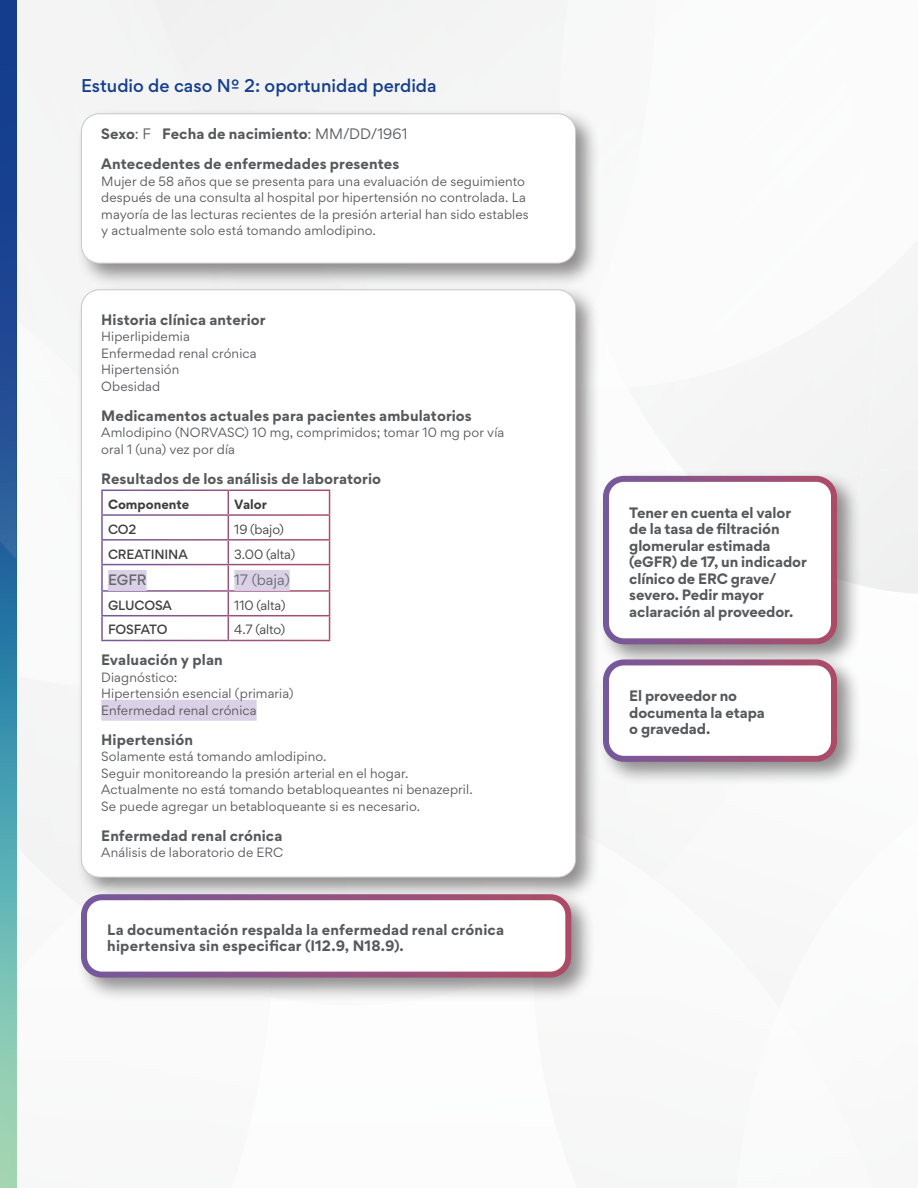
<style>
.page{position:relative;width:918px;height:1188px;background:#fff}
.page>*{position:absolute;margin:0;border:0;box-sizing:border-box;transform-origin:0 0}
.L3{font:500 16.5px "Gordita";color:#143e8f}
.Case_study_bold{font:700 13.5px "Gordita";letter-spacing:.01em;color:#57585a}
.Callout{font:700 13.5px/16.5px "Gordita";letter-spacing:-.005em;color:#57585a}
.Callout-2{font:700 13.5px/16.5px "Gordita";letter-spacing:.015em;color:#57585a}
.Case_study{font:700 13.5px "Gordita";letter-spacing:.005em;color:#57585a}
.Table_copy{font:13.5px "Gordita";letter-spacing:.005em;color:#69696c}
.Table_copy-2{font:500 13.5px "Gordita";color:#69696c}
.Case_study-2{font:12px/16.5px "Gordita";letter-spacing:.01em;color:#57585a}
.Table_copy-3{font:12px "Gordita";letter-spacing:-.01em;color:#3e3e3f}
.Table_copy-4{font:500 12px "Gordita";letter-spacing:-.01em;color:#3e3e3f}
.Table_left{font:700 12px "Gordita";color:#3e3e3f}
.Table_copy-5{font:700 12px "Gordita";color:#3e3e3f}
.s1{font-weight:400}
</style>
<div class="page">
<svg style="left:708px;top:441px;width:28px;height:29px"></svg>
<div style="left:274px;top:0;width:283px;height:108px;background:#f4f4f4"></div>
<div style="left:736px;top:295px;width:182px;height:299px;background:#f3f3f4"></div>
<div style="left:736px;top:295px;width:140px;height:92px;background:#f5f5f5"></div>
<svg style="left:557px;top:0;width:11px;height:88px"></svg>
<svg style="left:0;top:1036px;width:17px;height:152px;background:#99d0b2"></svg>
<div style="left:75px;top:108px;width:526px;height:180px;background:#231f20;opacity:.5"></div>
<div style="left:81px;top:114px;width:495px;height:149px;background:#fff;border-radius:18px"></div>
<div style="left:75px;top:284px;width:526px;height:618px;background:#231f20;opacity:.5"></div>
<div style="left:81px;top:290px;width:495px;height:587px;background:#fff;border-radius:18px"></div>
<svg style="left:0;top:0;width:274px;height:1036px"></svg>
<svg style="left:329px;top:491px;width:1px;height:149px"></svg>
<hr style="left:101px;top:640px;width:127px;height:1px;background:#fff">
<hr style="left:228px;top:640px;width:102px;height:1px;background:#fff">
<div style="left:108px;top:570px;width:39px;height:21px;background:#dad1e7"></div>
<div style="left:234px;top:570px;width:56px;height:21px;background:#dad1e7"></div>
<div style="left:597px;top:470px;width:265px;height:199px;background:#231f20;opacity:.5"></div>
<div style="left:606px;top:479px;width:228px;height:162px;background:#fff;border-radius:18px"></div>
<div style="left:603px;top:476px;width:234px;height:168px;border:6px solid #fff;border-radius:18px"></div>
<div style="left:597px;top:654px;width:265px;height:133px;background:#231f20;opacity:.5"></div>
<div style="left:606px;top:662px;width:228px;height:97px;background:#fff;border-radius:18px"></div>
<div style="left:603px;top:659px;width:234px;height:103px;border:6px solid #fff;border-radius:18px"></div>
<div style="left:75px;top:889px;width:521px;height:113px;background:#231f20;opacity:.5"></div>
<div style="left:84px;top:897px;width:484px;height:78px;background:#fff;border-radius:18px"></div>
<div style="left:81px;top:894px;width:490px;height:84px;border:6px solid #fff;border-radius:18px"></div>
<p class="L3" style="left:81px;top:73px;width:357px">Estudio de caso Nº 2: oportunidad perdida</p>
<p class="Case_study" style="left:101px;top:123px;width:308px">Sexo<span class="s1">: F</span> Fecha de nacimiento<span class="s1">: MM/DD/1961</span></p>
<p class="Case_study_bold" style="left:101px;top:153px;width:300px">Antecedentes de enfermedades presentes</p>
<p class="Case_study-2" style="left:101px;top:173px;width:429px">Mujer de 58 años que se presenta para una evaluación de seguimiento después de una consulta al hospital por hipertensión no controlada. La mayoría de las lecturas recientes de la presión arterial han sido estables y actualmente solo está tomando amlodipino.</p>
<p class="Case_study_bold" style="left:101px;top:309px;width:166px">Historia clínica anterior</p>
<p class="Case_study-2" style="left:101px;top:328px;width:157px">Hiperlipidemia<br>Enfermedad renal crónica<br>Hipertensión<br>Obesidad</p>
<p class="Case_study_bold" style="left:101px;top:405px;width:372px">Medicamentos actuales para pacientes ambulatorios</p>
<p class="Case_study-2" style="left:101px;top:424px;width:405px">Amlodipino (NORVASC) 10 mg, comprimidos; tomar 10 mg por vía oral 1 (una) vez por día</p>
<p class="Case_study_bold" style="left:101px;top:468px;width:281px">Resultados de los análisis de laboratorio</p>
<p class="Table_left" style="left:108px;top:495px;width:83px">Componente</p>
<p class="Table_copy-5" style="left:234px;top:495px;width:34px">Valor</p>
<p class="Table_copy-4" style="left:108px;top:520px;width:30px">CO2</p>
<p class="Table_copy-3" style="left:234px;top:520px;width:51px">19 (bajo)</p>
<p class="Table_copy-4" style="left:108px;top:545px;width:81px">CREATININA</p>
<p class="Table_copy-3" style="left:234px;top:545px;width:63px">3.00 (alta)</p>
<p class="Table_copy-2" style="left:108px;top:570px;width:40px">EGFR</p>
<p class="Table_copy" style="left:234px;top:570px;width:57px">17 (baja)</p>
<p class="Table_copy-4" style="left:108px;top:596px;width:65px">GLUCOSA</p>
<p class="Table_copy-3" style="left:234px;top:596px;width:53px">110 (alta)</p>
<p class="Table_copy-4" style="left:108px;top:621px;width:61px">FOSFATO</p>
<p class="Table_copy-3" style="left:234px;top:621px;width:52px">4.7 (alto)</p>
<p class="Case_study_bold" style="left:101px;top:649px;width:123px">Evaluación y plan</p>
<p class="Case_study-2" style="left:101px;top:669px;width:78px">Diagnóstico:</p>
<p class="Case_study-2" style="left:101px;top:685px;width:194px">Hipertensión esencial (primaria)</p>
<p class="Case_study-2" style="left:101px;top:702px;width:157px">Enfermedad renal crónica</p>
<p class="Case_study_bold" style="left:101px;top:729px;width:93px">Hipertensión</p>
<p class="Case_study-2" style="left:101px;top:748px;width:373px">Solamente está tomando amlodipino.<br>Seguir monitoreando la presión arterial en el hogar.<br>Actualmente no está tomando betabloqueantes ni benazepril.<br>Se puede agregar un betabloqueante si es necesario.</p>
<p class="Case_study_bold" style="left:101px;top:825px;width:183px">Enfermedad renal crónica</p>
<p class="Case_study-2" style="left:101px;top:844px;width:183px">Análisis de laboratorio de ERC</p>
<p class="Callout-2" style="left:107px;top:921px;width:398px">La documentación respalda la enfermedad renal crónica hipertensiva sin especificar (I12.9, N18.9).</p>
<p class="Callout" style="left:629px;top:504px;width:179px">Tener en cuenta el valor de la tasa de filtración glomerular estimada (eGFR) de 17, un indicador clínico de ERC grave/ severo. Pedir mayor aclaración al proveedor.</p>
<p class="Callout" style="left:629px;top:687px;width:137px">El proveedor no documenta la etapa o gravedad.</p>
</div>
